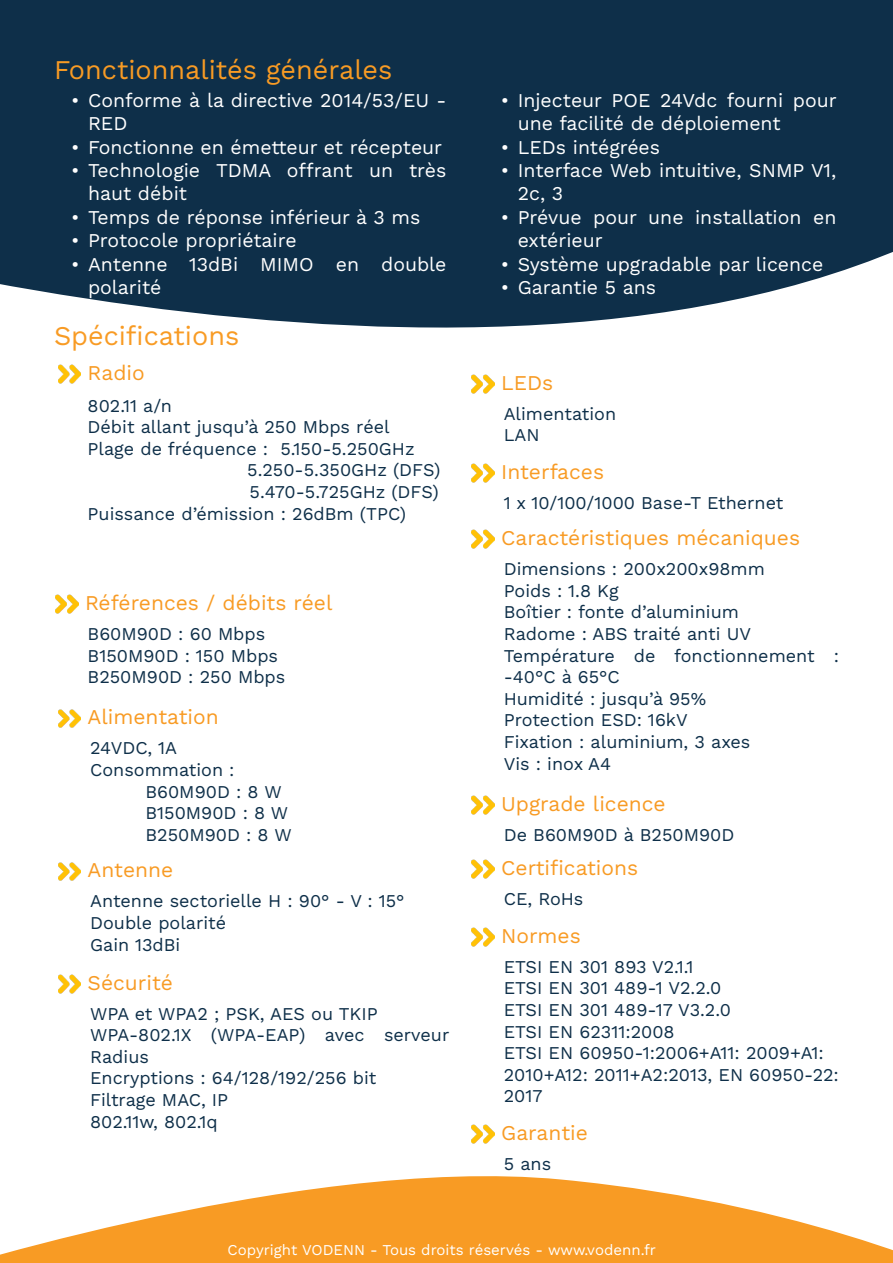
<style>
.page{position:relative;width:893px;height:1263px;background:#fff}
.page>*{position:absolute;margin:0;border:0;box-sizing:border-box;transform-origin:0 0}
.Titre_Orange{font:27px "Work Sans";color:#f89b24}
.Titre_Orange-2{font:21px "Work Sans";color:#f89b24}
.t1{font:19.5px/23.4px "Work Sans";color:#fff}
.Paragraphe_fond_blan{font:18px/21.6px "Work Sans";color:#0e2f49}
.Style_de_paragraphe{font:15px "Work Sans";color:#fff}
</style>
<div class="page">
<svg style="left:0;top:0;width:893px;height:466px;fill:#0e2f49"></svg>
<svg style="left:0;top:1176px;width:893px;height:87px;fill:#f89b24"></svg>
<img style="left:58px;top:363px;width:23px;height:23px">
<img style="left:56px;top:594px;width:22px;height:20px">
<img style="left:472px;top:461px;width:23px;height:22px">
<img style="left:472px;top:529px;width:23px;height:20px">
<img style="left:472px;top:795px;width:23px;height:20px">
<img style="left:472px;top:859px;width:23px;height:20px">
<img style="left:472px;top:927px;width:23px;height:20px">
<img style="left:472px;top:1124px;width:23px;height:20px">
<img style="left:58px;top:709px;width:23px;height:19px">
<img style="left:58px;top:862px;width:23px;height:19px">
<img style="left:58px;top:974px;width:23px;height:20px">
<img style="left:472px;top:372px;width:23px;height:23px">
<p class="Titre_Orange" style="left:54px;top:49px;width:340px">Fonctionnalités générales</p>
<p class="t1" style="left:88px;top:88px;width:360px;text-indent:-17px">• Conforme à la directive 2014/53/EU -<br>RED</p>
<p class="t1" style="left:71px;top:134px;width:373px">• Fonctionne en émetteur et récepteur</p>
<p class="t1" style="left:88px;top:158px;width:360px;text-indent:-17px">• Technologie TDMA offrant un très haut débit</p>
<p class="t1" style="left:71px;top:205px;width:351px">• Temps de réponse inférieur à 3 ms</p>
<p class="t1" style="left:71px;top:228px;width:227px">• Protocole propriétaire</p>
<p class="t1" style="left:88px;top:251px;width:360px;text-indent:-17px">• Antenne 13dBi MIMO en double polarité</p>
<p class="Titre_Orange" style="left:54px;top:315px;width:187px">Spécifications</p>
<p class="Titre_Orange-2" style="left:88px;top:357px;width:59px">Radio</p>
<p class="Paragraphe_fond_blan" style="left:88px;top:394px;width:86px">802.11 a/n</p>
<p class="Paragraphe_fond_blan" style="left:88px;top:416px;width:304px">Débit allant jusqu’à 250 Mbps réel</p>
<p class="Paragraphe_fond_blan" style="left:88px;top:437px;width:329px">Plage de fréquence : 5.150-5.250GHz</p>
<p class="Paragraphe_fond_blan" style="left:247px;top:459px;width:195px">5.250-5.350GHz (DFS)<br>5.470-5.725GHz (DFS)</p>
<p class="Paragraphe_fond_blan" style="left:88px;top:502px;width:320px">Puissance d’émission : 26dBm (TPC)</p>
<p class="Titre_Orange-2" style="left:85px;top:587px;width:249px">Références / débits réel</p>
<p class="Paragraphe_fond_blan" style="left:88px;top:622px;width:179px">B60M90D : 60 Mbps</p>
<p class="Paragraphe_fond_blan" style="left:88px;top:644px;width:192px">B150M90D : 150 Mbps</p>
<p class="Paragraphe_fond_blan" style="left:88px;top:665px;width:199px">B250M90D : 250 Mbps</p>
<p class="Titre_Orange-2" style="left:88px;top:701px;width:133px">Alimentation</p>
<p class="Paragraphe_fond_blan" style="left:90px;top:737px;width:88px">24VDC, 1A</p>
<p class="Paragraphe_fond_blan" style="left:90px;top:758px;width:146px">Consommation :</p>
<p class="Paragraphe_fond_blan" style="left:145px;top:780px;width:138px">B60M90D : 8 W</p>
<p class="Paragraphe_fond_blan" style="left:145px;top:801px;width:144px">B150M90D : 8 W</p>
<p class="Paragraphe_fond_blan" style="left:145px;top:823px;width:148px">B250M90D : 8 W</p>
<p class="Titre_Orange-2" style="left:88px;top:854px;width:87px">Antenne</p>
<p class="Paragraphe_fond_blan" style="left:90px;top:890px;width:316px">Antenne sectorielle H : 90° - V : 15°</p>
<p class="Paragraphe_fond_blan" style="left:90px;top:911px;width:138px">Double polarité</p>
<p class="Paragraphe_fond_blan" style="left:90px;top:933px;width:92px">Gain 13dBi</p>
<p class="Titre_Orange-2" style="left:88px;top:966px;width:87px">Sécurité</p>
<p class="Paragraphe_fond_blan" style="left:90px;top:1002px;width:289px">WPA et WPA2 ; PSK, AES ou TKIP</p>
<p class="Paragraphe_fond_blan" style="left:90px;top:1023px;width:361px">WPA-802.1X (WPA-EAP) avec serveur<br>Radius</p>
<p class="Paragraphe_fond_blan" style="left:90px;top:1067px;width:288px">Encryptions : 64/128/192/256 bit</p>
<p class="Paragraphe_fond_blan" style="left:90px;top:1088px;width:140px">Filtrage MAC, IP</p>
<p class="Paragraphe_fond_blan" style="left:90px;top:1110px;width:129px">802.11w, 802.1q</p>
<p class="t1" style="left:518px;top:88px;width:321px;text-indent:-17px">• Injecteur POE 24Vdc fourni pour une facilité de déploiement</p>
<p class="t1" style="left:501px;top:134px;width:161px">• LEDs intégrées</p>
<p class="t1" style="left:518px;top:158px;width:320px;text-indent:-17px">• Interface Web intuitive, SNMP V1,<br>2c, 3</p>
<p class="t1" style="left:518px;top:205px;width:320px;text-indent:-17px">• Prévue pour une installation en extérieur</p>
<p class="t1" style="left:501px;top:251px;width:324px">• Système upgradable par licence</p>
<p class="t1" style="left:501px;top:275px;width:157px">• Garantie 5 ans</p>
<p class="Titre_Orange-2" style="left:501px;top:366px;width:54px">LEDs</p>
<p class="Paragraphe_fond_blan" style="left:504px;top:402px;width:114px">Alimentation</p>
<p class="Paragraphe_fond_blan" style="left:504px;top:424px;width:37px">LAN</p>
<p class="Titre_Orange-2" style="left:501px;top:456px;width:104px">Interfaces</p>
<p class="Paragraphe_fond_blan" style="left:504px;top:491px;width:281px">1 x 10/100/1000 Base-T Ethernet</p>
<p class="Titre_Orange-2" style="left:501px;top:522px;width:300px">Caractéristiques mécaniques</p>
<p class="Paragraphe_fond_blan" style="left:504px;top:557px;width:263px">Dimensions : 200x200x98mm</p>
<p class="Paragraphe_fond_blan" style="left:504px;top:579px;width:116px">Poids : 1.8 Kg</p>
<p class="Paragraphe_fond_blan" style="left:504px;top:601px;width:237px">Boîtier : fonte d’aluminium</p>
<p class="Paragraphe_fond_blan" style="left:504px;top:622px;width:249px">Radome : ABS traité anti UV</p>
<p class="Paragraphe_fond_blan" style="left:504px;top:644px;width:337px">Température de fonctionnement : -40°C à 65°C</p>
<p class="Paragraphe_fond_blan" style="left:504px;top:687px;width:204px">Humidité : jusqu’à 95%</p>
<p class="Paragraphe_fond_blan" style="left:504px;top:709px;width:185px">Protection ESD: 16kV</p>
<p class="Paragraphe_fond_blan" style="left:504px;top:730px;width:248px">Fixation : aluminium, 3 axes</p>
<p class="Paragraphe_fond_blan" style="left:504px;top:752px;width:109px">Vis : inox A4</p>
<p class="Titre_Orange-2" style="left:501px;top:788px;width:166px">Upgrade licence</p>
<p class="Paragraphe_fond_blan" style="left:504px;top:824px;width:232px">De B60M90D à B250M90D</p>
<p class="Titre_Orange-2" style="left:501px;top:852px;width:138px">Certifications</p>
<p class="Paragraphe_fond_blan" style="left:504px;top:887px;width:81px">CE, RoHs</p>
<p class="Titre_Orange-2" style="left:501px;top:920px;width:81px">Normes</p>
<p class="Paragraphe_fond_blan" style="left:504px;top:955px;width:191px">ETSI EN 301 893 V2.1.1</p>
<p class="Paragraphe_fond_blan" style="left:504px;top:977px;width:219px">ETSI EN 301 489-1 V2.2.0</p>
<p class="Paragraphe_fond_blan" style="left:504px;top:998px;width:229px">ETSI EN 301 489-17 V3.2.0</p>
<p class="Paragraphe_fond_blan" style="left:504px;top:1020px;width:172px">ETSI EN 62311:2008</p>
<p class="Paragraphe_fond_blan" style="left:504px;top:1041px;width:322px">ETSI EN 60950-1:2006+A11: 2009+A1:</p>
<p class="Paragraphe_fond_blan" style="left:504px;top:1063px;width:337px">2010+A12: 2011+A2:2013, EN 60950-22:<br>2017</p>
<p class="Titre_Orange-2" style="left:501px;top:1116px;width:88px">Garantie</p>
<p class="Paragraphe_fond_blan" style="left:504px;top:1152px;width:49px">5 ans</p>
<p class="Style_de_paragraphe" style="left:228px;top:1239px;width:430px">Copyright VODENN - Tous droits réservés - www.vodenn.fr</p>
</div>
